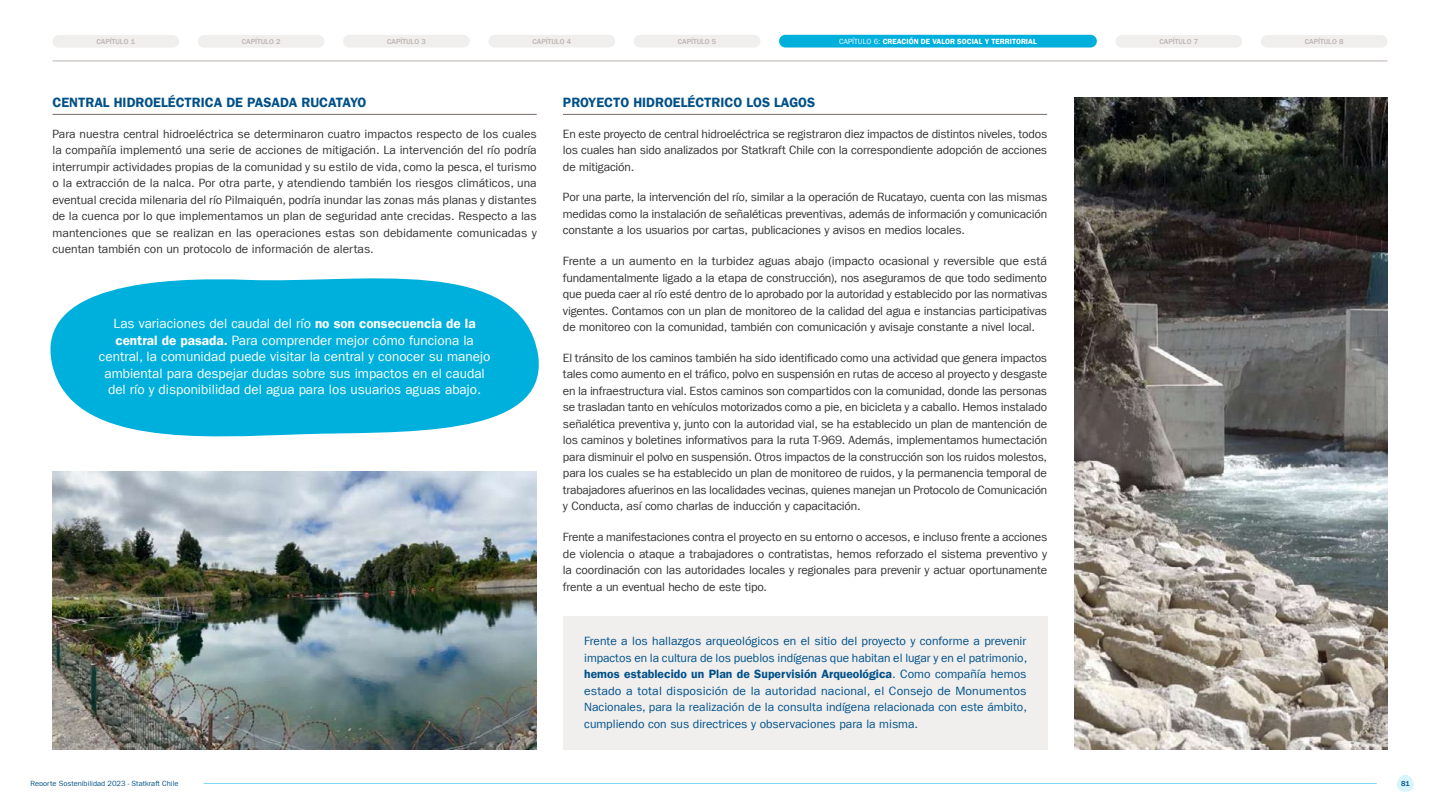
<style>
.page{position:relative;width:1440px;height:810px;background:#fff}
.page>*{position:absolute;margin:0;border:0;box-sizing:border-box;transform-origin:0 0}
.t1{font:13.5px/16.5px "Franklin Gothic LT Com";color:#fff;text-align:center}
.t2{font:13.5px "Franklin Gothic LT Com Dm";color:#005088}
.t3{font:12px/16.5px "Franklin Gothic LT Com";letter-spacing:-.015em;color:#333;text-align:justify}
.t4{font:12px/16.5px "Franklin Gothic LT Com";color:#005088}
.t5{font:12px "Franklin Gothic LT Com Dm";color:#005088}
.t6{font:500 7.5px "Franklin Gothic LT Com";color:#bbb3b0}
.t7{font:7.5px "Franklin Gothic LT Com Dm";color:#fff}
.t8{font:7.5px "Franklin Gothic LT Com";color:#005088}
.t9{font:500 7.5px "Franklin Gothic LT Com";color:#005088}
.s1{font-family:"Franklin Gothic LT Com"}
.s2{font-family:"Franklin Gothic LT Com Dm"}
</style>
<div class="page">
<svg style="left:1397px;top:775px;width:17px;height:17px"></svg>
<hr style="left:204px;top:783px;width:1173px;height:1px;background:#80daf3">
<div style="left:634px;top:35px;width:126px;height:13px;background:#f0efee;border-radius:6px"></div>
<div style="left:779px;top:35px;width:318px;height:13px;background:#00b0dc;border-radius:6px"></div>
<hr style="left:52px;top:61px;width:1336px;height:1px;background:#bbb3b0">
<div style="left:488px;top:35px;width:127px;height:13px;background:#f0efee;border-radius:6px"></div>
<div style="left:343px;top:35px;width:127px;height:13px;background:#f0efee;border-radius:6px"></div>
<div style="left:52px;top:35px;width:127px;height:13px;background:#f0efee;border-radius:6px"></div>
<div style="left:198px;top:35px;width:126px;height:13px;background:#f0efee;border-radius:6px"></div>
<div style="left:1116px;top:35px;width:126px;height:13px;background:#f0efee;border-radius:6px"></div>
<div style="left:1261px;top:35px;width:127px;height:13px;background:#f0efee;border-radius:6px"></div>
<div style="left:563px;top:616px;width:484px;height:134px;background:#f0efee"></div>
<svg style="left:50px;top:278px;width:489px;height:159px;background:#22bae0"></svg>
<hr style="left:52px;top:114px;width:485px;height:1px;background:#786e69">
<hr style="left:563px;top:114px;width:484px;height:1px;background:#786e69">
<img style="left:52px;top:471px;width:485px;height:278px">
<img style="left:1074px;top:98px;width:314px;height:651px">
<p class="t6" style="left:97px;top:37px;width:40px">CAPÍTULO 1</p>
<p class="t6" style="left:242px;top:37px;width:40px">CAPÍTULO 2</p>
<p class="t6" style="left:387px;top:37px;width:40px">CAPÍTULO 3</p>
<p class="t6" style="left:532px;top:37px;width:40px">CAPÍTULO 4</p>
<p class="t6" style="left:678px;top:37px;width:40px">CAPÍTULO 5</p>
<p class="t7" style="left:839px;top:37px;width:199px"><span class="s1">CAPÍTULO 6:</span> CREACIÓN DE VALOR SOCIAL Y TERRITORIAL</p>
<p class="t6" style="left:1160px;top:37px;width:40px">CAPÍTULO 7</p>
<p class="t6" style="left:1305px;top:37px;width:40px">CAPÍTULO 8</p>
<p class="t2" style="left:52px;top:94px;width:316px">CENTRAL HIDROELÉCTRICA DE PASADA RUCATAYO</p>
<p class="t3" style="left:52px;top:125px;width:486px">Para nuestra central hidroeléctrica se determinaron cuatro impactos respecto de los cuales la compañía implementó una serie de acciones de mitigación. La intervención del río podría interrumpir actividades propias de la comunidad y su estilo de vida, como la pesca, el turismo o la extracción de la nalca. Por otra parte, y atendiendo también los riesgos climáticos, una eventual crecida milenaria del río Pilmaiquén, podría inundar las zonas más planas y distantes de la cuenca por lo que implementamos un plan de seguridad ante crecidas. Respecto a las mantenciones que se realizan en las operaciones estas son debidamente comunicadas y cuentan también con un protocolo de información de alertas.</p>
<p class="t1" style="left:99px;top:316px;width:393px">Las variaciones del caudal del río <span class="s2">no son consecuencia de la central de pasada.</span> Para comprender mejor cómo funciona la central, la comunidad puede visitar la central y conocer su manejo ambiental para despejar dudas sobre sus impactos en el caudal del río y disponibilidad del agua para los usuarios aguas abajo.</p>
<p class="t2" style="left:563px;top:94px;width:254px">PROYECTO HIDROELÉCTRICO LOS LAGOS</p>
<p class="t3" style="left:563px;top:125px;width:486px">En este proyecto de central hidroeléctrica se registraron diez impactos de distintos niveles, todos los cuales han sido analizados por Statkraft Chile con la correspondiente adopción de acciones de mitigación.</p>
<p class="t3" style="left:563px;top:189px;width:486px">Por una parte, la intervención del río, similar a la operación de Rucatayo, cuenta con las mismas medidas como la instalación de señaléticas preventivas, además de información y comunicación constante a los usuarios por cartas, publicaciones y avisos en medios locales.</p>
<p class="t3" style="left:563px;top:253px;width:486px">Frente a un aumento en la turbidez aguas abajo (impacto ocasional y reversible que está fundamentalmente ligado a la etapa de construcción), nos aseguramos de que todo sedimento que pueda caer al río esté dentro de lo aprobado por la autoridad y establecido por las normativas vigentes. Contamos con un plan de monitoreo de la calidad del agua e instancias participativas de monitoreo con la comunidad, también con comunicación y avisaje constante a nivel local.</p>
<p class="t3" style="left:563px;top:350px;width:486px">El tránsito de los caminos también ha sido identificado como una actividad que genera impactos tales como aumento en el tráfico, polvo en suspensión en rutas de acceso al proyecto y desgaste en la infraestructura vial. Estos caminos son compartidos con la comunidad, donde las personas se trasladan tanto en vehículos motorizados como a pie, en bicicleta y a caballo. Hemos instalado señalética preventiva y, junto con la autoridad vial, se ha establecido un plan de mantención de los caminos y boletines informativos para la ruta T-969. Además, implementamos humectación para disminuir el polvo en suspensión. Otros impactos de la construcción son los ruidos molestos, para los cuales se ha establecido un plan de monitoreo de ruidos, y la permanencia temporal de trabajadores afuerinos en las localidades vecinas, quienes manejan un Protocolo de Comunicación y Conducta, así como charlas de inducción y capacitación.</p>
<p class="t3" style="left:563px;top:529px;width:486px">Frente a manifestaciones contra el proyecto en su entorno o accesos, e incluso frente a acciones de violencia o ataque a trabajadores o contratistas, hemos reforzado el sistema preventivo y la coordinación con las autoridades locales y regionales para prevenir y actuar oportunamente frente a un eventual hecho de este tipo.</p>
<p class="t4" style="left:584px;top:633px;width:445px">Frente a los hallazgos arqueológicos en el sitio del proyecto y conforme a prevenir impactos en la cultura de los pueblos indígenas que habitan el lugar y en el patrimonio,</p>
<p class="t5" style="left:584px;top:667px;width:444px">hemos establecido un Plan de Supervisión Arqueológica<span class="s1">. Como compañía hemos</span></p>
<p class="t4" style="left:584px;top:683px;width:444px;text-align:justify">estado a total disposición de la autoridad nacional, el Consejo de Monumentos Nacionales, para la realización de la consulta indígena relacionada con este ámbito, cumpliendo con sus directrices y observaciones para la misma.</p>
<p class="t8" style="left:30px;top:779px;width:150px">Reporte Sostenibilidad 2023 - Statkraft Chile</p>
<p class="t9" style="left:1401px;top:780px;width:10px">81</p>
</div>
